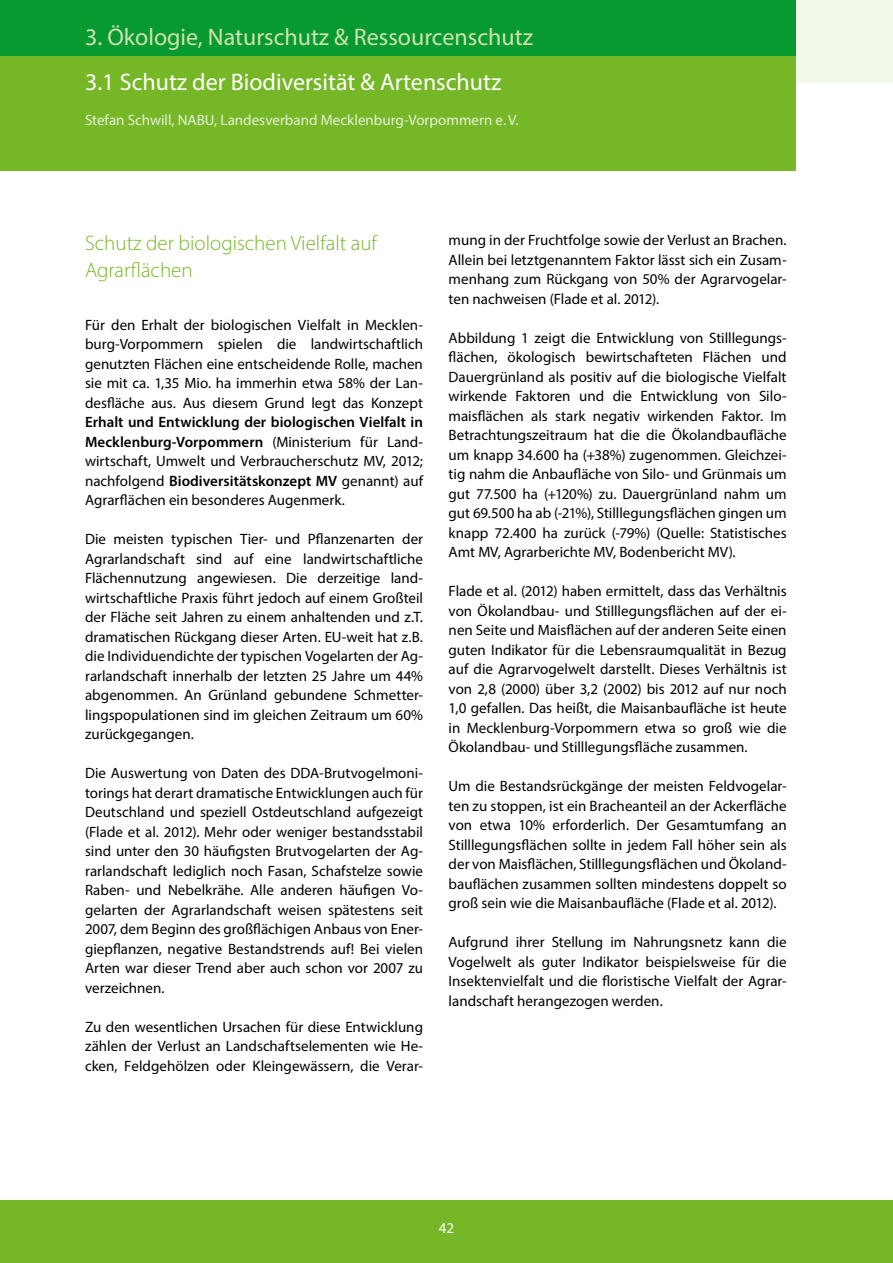
<style>
.page{position:relative;width:893px;height:1263px;background:#fff}
.page>*{position:absolute;margin:0;border:0;box-sizing:border-box;transform-origin:0 0}
.t1{font:24px/45px "Myriad Pro";color:#d0e2b0}
.t2{font:300 21px/27px "Myriad Pro";color:#75b726}
.t3{font:15px/19.5px "Myriad Pro";color:#000;text-align:justify}
.t4{font:15px "Myriad Pro";color:#e8f1d9}
.t5{font:15px "Myriad Pro";color:#fff}
.s1{color:#fff}
.s2{font-weight:600}
</style>
<div class="page">
<div style="left:0;top:1201px;width:893px;height:62px;background:#75b726"></div>
<div style="left:0;top:0;width:893px;height:83px;background:#f1f7e9"></div>
<div style="left:0;top:0;width:795px;height:170px;background:#75b726"></div>
<div style="left:0;top:0;width:795px;height:55px;background:#069a31"></div>
<p class="t1" style="left:85px;top:14px;width:449px">3. Ökologie, Naturschutz &amp; Ressourcenschutz<br><span class="s1">3.1 Schutz der Biodiversität &amp; Artenschutz</span></p>
<p class="t4" style="left:85px;top:111px;width:435px">Stefan Schwill, NABU, Landesverband Mecklenburg-Vorpommern e.V.</p>
<p class="t2" style="left:85px;top:229px;width:294px">Schutz der biologischen Vielfalt auf<br>Agrarflächen</p>
<p class="t3" style="left:85px;top:315px;width:340px">Für den Erhalt der biologischen Vielfalt in Mecklen&shy;burg-Vorpommern spielen die landwirtschaftlich genutzten Flächen eine entscheidende Rolle, machen sie mit ca. 1,35 Mio. ha immerhin etwa 58% der Lan&shy;desfläche aus. Aus diesem Grund legt das Konzept <span class="s2">Erhalt und Entwicklung der biologischen Vielfalt in Mecklenburg-Vorpommern</span> (Ministerium für Land&shy;wirtschaft, Umwelt und Verbraucherschutz MV, 2012; nachfolgend <span class="s2">Biodiversitätskonzept MV</span> genannt) auf Agrarflächen ein besonderes Augenmerk.</p>
<p class="t3" style="left:85px;top:529px;width:340px">Die meisten typischen Tier- und Pflanzenarten der Agrarlandschaft sind auf eine landwirtschaftliche Flächennutzung angewiesen. Die derzeitige land&shy;wirtschaftliche Praxis führt jedoch auf einem Großteil der Fläche seit Jahren zu einem anhaltenden und z.T. dramatischen Rückgang dieser Arten. EU-weit hat z.B. die Individuendichte der typischen Vogelarten der Ag&shy;rarlandschaft innerhalb der letzten 25 Jahre um 44% abgenommen. An Grünland gebundene Schmetter&shy;lingspopulationen sind im gleichen Zeitraum um 60% zurückgegangen.</p>
<p class="t3" style="left:85px;top:763px;width:340px">Die Auswertung von Daten des DDA-Brutvogelmoni&shy;torings hat derart dramatische Entwicklungen auch für Deutschland und speziell Ostdeutschland aufgezeigt (Flade et al. 2012). Mehr oder weniger bestandsstabil sind unter den 30 häufigsten Brutvogelarten der Ag&shy;rarlandschaft lediglich noch Fasan, Schafstelze sowie Raben- und Nebelkrähe. Alle anderen häufigen Vo&shy;gelarten der Agrarlandschaft weisen spätestens seit 2007, dem Beginn des großflächigen Anbaus von Ener&shy;giepflanzen, negative Bestandstrends auf! Bei vielen Arten war dieser Trend aber auch schon vor 2007 zu verzeichnen.</p>
<p class="t3" style="left:85px;top:1017px;width:340px">Zu den wesentlichen Ursachen für diese Entwicklung zählen der Verlust an Landschaftselementen wie He&shy;cken, Feldgehölzen oder Kleingewässern, die Verar-</p>
<p class="t3" style="left:449px;top:230px;width:340px">mung in der Fruchtfolge sowie der Verlust an Brachen.<br>Allein bei letztgenanntem Faktor lässt sich ein Zusam&shy;menhang zum Rückgang von 50% der Agrarvogelar&shy;ten nachweisen (Flade et al. 2012).</p>
<p class="t3" style="left:449px;top:328px;width:340px">Abbildung 1 zeigt die Entwicklung von Stilllegungs&shy;flächen, ökologisch bewirtschafteten Flächen und Dauergrünland als positiv auf die biologische Vielfalt wirkende Faktoren und die Entwicklung von Silo&shy;maisflächen als stark negativ wirkenden Faktor. Im Betrachtungszeitraum hat die die Ökolandbaufläche um knapp 34.600 ha (+38%) zugenommen. Gleichzei&shy;tig nahm die Anbaufläche von Silo- und Grünmais um gut 77.500 ha (+120%) zu. Dauergrünland nahm um gut 69.500 ha ab (-21%), Stilllegungsflächen gingen um knapp 72.400 ha zurück (-79%) (Quelle: Statistisches Amt MV, Agrarberichte MV, Bodenbericht MV).</p>
<p class="t3" style="left:449px;top:581px;width:340px">Flade et al. (2012) haben ermittelt, dass das Verhältnis von Ökolandbau- und Stilllegungsflächen auf der ei&shy;nen Seite und Maisflächen auf der anderen Seite einen guten Indikator für die Lebensraumqualität in Bezug auf die Agrarvogelwelt darstellt. Dieses Verhältnis ist von 2,8 (2000) über 3,2 (2002) bis 2012 auf nur noch 1,0 gefallen. Das heißt, die Maisanbaufläche ist heute in Mecklenburg-Vorpommern etwa so groß wie die Ökolandbau- und Stilllegungsfläche zusammen.</p>
<p class="t3" style="left:449px;top:776px;width:340px">Um die Bestandsrückgänge der meisten Feldvogelar&shy;ten zu stoppen, ist ein Bracheanteil an der Ackerfläche von etwa 10% erforderlich. Der Gesamtumfang an Stilllegungsflächen sollte in jedem Fall höher sein als der von Maisflächen, Stilllegungsflächen und Ökoland&shy;bauflächen zusammen sollten mindestens doppelt so groß sein wie die Maisanbaufläche (Flade et al. 2012).</p>
<p class="t3" style="left:449px;top:932px;width:340px">Aufgrund ihrer Stellung im Nahrungsnetz kann die Vogelwelt als guter Indikator beispielsweise für die Insektenvielfalt und die floristische Vielfalt der Agrar&shy;landschaft herangezogen werden.</p>
<p class="t5" style="left:439px;top:1218px;width:17px">42</p>
</div>
